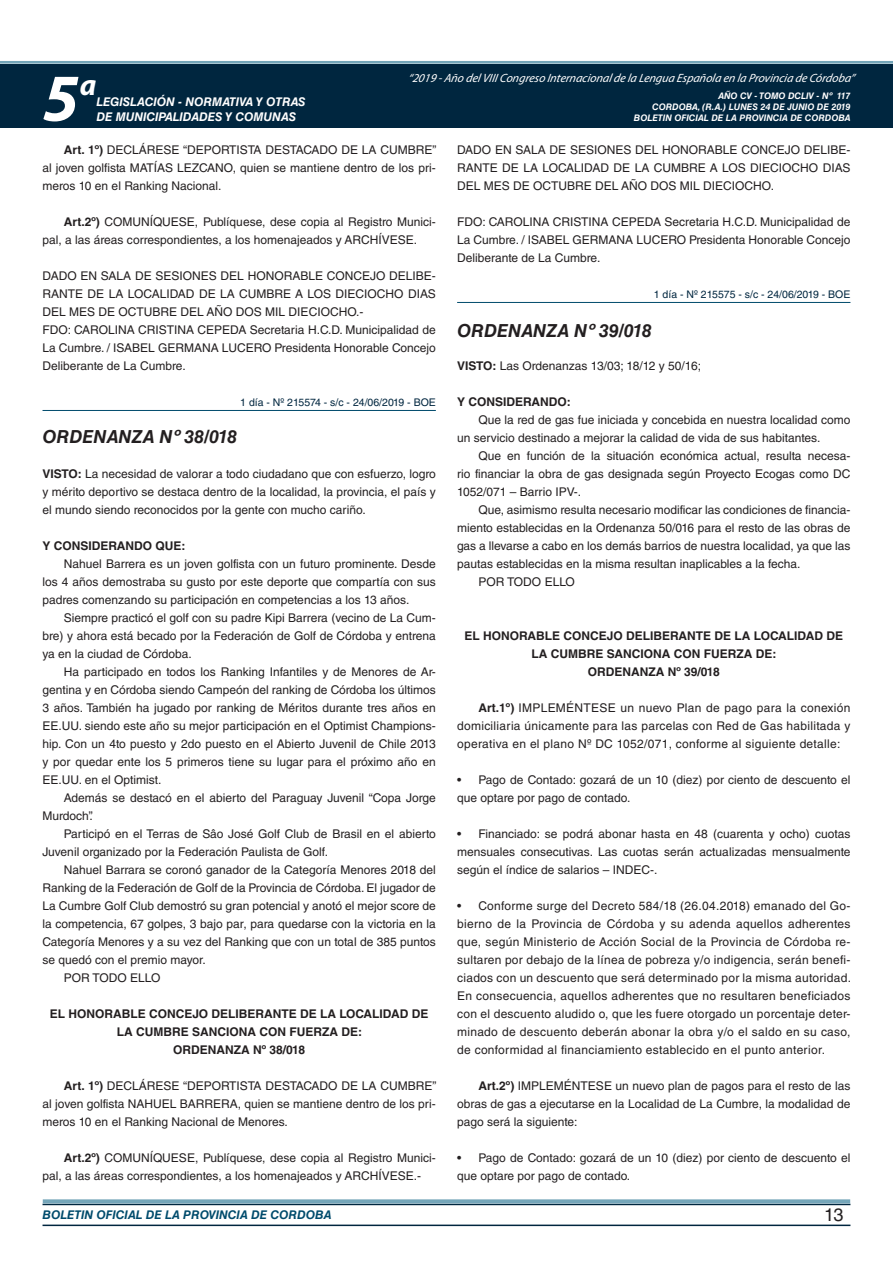
<style>
.page{position:relative;width:893px;height:1263px;background:#fff}
.page>*{position:absolute;margin:0;border:0;box-sizing:border-box;transform-origin:0 0}
.t1{font:italic 700 67.5px "Myriad Pro";color:#fff}
.t2{font:italic 700 30px "Myriad Pro";color:#fff}
.t3{font:italic 700 18px "Helvetica LT Std";color:#231f20}
.t4{font:18px "Helvetica LT Std";color:#231f20}
.t5{font:12px/18px "Helvetica LT Std";color:#231f20;text-align:justify}
.t6{font:700 12px/18px "Helvetica LT Std";color:#231f20;text-align:center}
.t7{font:italic 12px "Myriad Pro";color:#fff}
.t8{font:italic 700 12px "Helvetica LT Std";color:#fff}
.t9{font:italic 700 12px "Helvetica LT Std";color:#004b6c}
.t10{font:10.5px "Helvetica LT Std";color:#00263f}
.t11{font:italic 700 9px/10.8px "Helvetica LT Std";color:#fff;text-align:right}
.s1{font-weight:700}
</style>
<div class="page">
<div style="left:0;top:61px;width:893px;height:6px;background:#fff;opacity:.75"></div>
<div style="left:0;top:64px;width:893px;height:64px;background:#00263f"></div>
<hr style="left:43px;top:1224px;width:807px;height:2px;background:#00263f">
<div style="left:42px;top:1198px;width:809px;height:8px;background:#fff;opacity:.75"></div>
<hr style="left:43px;top:410px;width:393px;height:1px;background:#004b6c">
<hr style="left:457px;top:302px;width:393px;height:1px;background:#004b6c">
<h1 class="t1" style="left:43px;top:54px;width:38px">5</h1>
<h2 class="t2" style="left:80px;top:66px;width:18px">a</h2>
<p class="t8" style="left:96px;top:95px;width:211px">LEGISLACIÓN - NORMATIVA Y OTRAS</p>
<p class="t8" style="left:96px;top:109px;width:201px">DE MUNICIPALIDADES Y COMUNAS</p>
<p class="t7" style="left:408px;top:71px;width:448px">“2019 -Año delVIIICongreso Internacionalde la Lengua Esp añola en la Provincia de Córdoba”</p>
<p class="t11" style="left:634px;top:91px;width:218px">AÑO CV - TOMO DCLIV - Nº 117<br>CORDOBA, (R.A.) LUNES 24 DE JUNIO DE 2019<br>BOLETIN OFICIAL DE LA PROVINCIA DE CORDOBA</p>
<p class="t5" style="left:43px;top:141px;width:395px;text-indent:21px"><span class="s1">Art. 1º)</span> DECLÁRESE “DEPORTISTA DESTACADO DE LA CUMBRE” al joven golfista MATÍAS LEZCANO, quien se mantiene dentro de los pri&shy;meros 10 en el Ranking Nacional.</p>
<p class="t5" style="left:43px;top:213px;width:395px;text-indent:21px"><span class="s1">Art.2º)</span> COMUNÍQUESE, Publíquese, dese copia al Registro Munici&shy;pal, a las áreas correspondientes, a los homenajeados y ARCHÍVESE.</p>
<p class="t5" style="left:43px;top:267px;width:395px;text-align:left">DADO EN SALA DE SESIONES DEL HONORABLE CONCEJO DELIBE-RANTE DE LA LOCALIDAD DE LA CUMBRE A LOS DIECIOCHO DIAS DEL MES DE OCTUBRE DEL AÑO DOS MIL DIECIOCHO.-<br>FDO: CAROLINA CRISTINA CEPEDA Secretaria H.C.D. Municipalidad de La Cumbre. / ISABEL GERMANA LUCERO Presidenta Honorable Concejo Deliberante de La Cumbre.</p>
<p class="t10" style="left:240px;top:396px;width:197px">1 día - Nº 215574 - s/c - 24/06/2019 - BOE</p>
<h3 class="t3" style="left:43px;top:426px;width:196px">ORDENANZA Nº 38/018</h3>
<p class="t5" style="left:43px;top:465px;width:395px"><span class="s1">VISTO:</span> La necesidad de valorar a todo ciudadano que con esfuerzo, logro y mérito deportivo se destaca dentro de la localidad, la provincia, el país y el mundo siendo reconocidos por la gente con mucho cariño.</p>
<p class="t6" style="left:43px;top:536px;width:144px">Y CONSIDERANDO QUE:</p>
<p class="t5" style="left:43px;top:555px;width:395px;text-indent:21px">Nahuel Barrera es un joven golfista con un futuro prominente. Desde los 4 años demostraba su gusto por este deporte que compartía con sus padres comenzando su participación en competencias a los 13 años.</p>
<p class="t5" style="left:43px;top:609px;width:395px;text-indent:21px">Siempre practicó el golf con su padre Kipi Barrera (vecino de La Cum&shy;bre) y ahora está becado por la Federación de Golf de Córdoba y entrena ya en la ciudad de Córdoba.</p>
<p class="t5" style="left:43px;top:663px;width:395px;text-indent:21px">Ha participado en todos los Ranking Infantiles y de Menores de Ar&shy;gentina y en Córdoba siendo Campeón del ranking de Córdoba los últimos 3 años. También ha jugado por ranking de Méritos durante tres años en EE.UU. siendo este año su mejor participación en el Optimist Champions&shy;hip. Con un 4to puesto y 2do puesto en el Abierto Juvenil de Chile 2013 y por quedar ente los 5 primeros tiene su lugar para el próximo año en EE.UU. en el Optimist.</p>
<p class="t5" style="left:43px;top:789px;width:395px;text-indent:21px">Además se destacó en el abierto del Paraguay Juvenil “Copa Jorge<br>Murdoch”.</p>
<p class="t5" style="left:43px;top:825px;width:395px;text-indent:21px">Participó en el Terras de Sâo José Golf Club de Brasil en el abierto<br>Juvenil organizado por la Federación Paulista de Golf.</p>
<p class="t5" style="left:64px;top:861px;width:374px">Nahuel Barrara se coronó ganador de la Categoría Menores 2018 del</p>
<p class="t5" style="left:43px;top:879px;width:395px">Ranking de la Federación de Golf de la Provincia de Córdoba. El jugador de</p>
<p class="t5" style="left:43px;top:897px;width:395px">La Cumbre Golf Club demostró su gran potencial y anotó el mejor score de</p>
<p class="t5" style="left:43px;top:915px;width:395px">la competencia, 67 golpes, 3 bajo par, para quedarse con la victoria en la</p>
<p class="t5" style="left:43px;top:933px;width:395px">Categoría Menores y a su vez del Ranking que con un total de 385 puntos</p>
<p class="t5" style="left:43px;top:951px;width:165px">se quedó con el premio mayor.</p>
<p class="t5" style="left:64px;top:969px;width:98px">POR TODO ELLO</p>
<p class="t6" style="left:50px;top:1004px;width:380px">EL HONORABLE CONCEJO DELIBERANTE DE LA LOCALIDAD DE<br>LA CUMBRE SANCIONA CON FUERZA DE:<br>ORDENANZA Nº 38/018</p>
<p class="t5" style="left:43px;top:1077px;width:395px;text-indent:21px"><span class="s1">Art. 1º)</span> DECLÁRESE “DEPORTISTA DESTACADO DE LA CUMBRE” al joven golfista NAHUEL BARRERA, quien se mantiene dentro de los pri&shy;meros 10 en el Ranking Nacional de Menores.</p>
<p class="t5" style="left:43px;top:1149px;width:395px;text-indent:21px"><span class="s1">Art.2º)</span> COMUNÍQUESE, Publíquese, dese copia al Registro Munici&shy;pal, a las áreas correspondientes, a los homenajeados y ARCHÍVESE.-</p>
<p class="t5" style="left:457px;top:141px;width:395px">DADO EN SALA DE SESIONES DEL HONORABLE CONCEJO DELIBE-RANTE DE LA LOCALIDAD DE LA CUMBRE A LOS DIECIOCHO DIAS DEL MES DE OCTUBRE DEL AÑO DOS MIL DIECIOCHO.</p>
<p class="t5" style="left:457px;top:213px;width:395px">FDO: CAROLINA CRISTINA CEPEDA Secretaria H.C.D. Municipalidad de La Cumbre. / ISABEL GERMANA LUCERO Presidenta Honorable Concejo Deliberante de La Cumbre.</p>
<p class="t10" style="left:654px;top:288px;width:198px">1 día - Nº 215575 - s/c - 24/06/2019 - BOE</p>
<h3 class="t3" style="left:457px;top:319px;width:196px">ORDENANZA Nº 39/018</h3>
<p class="t5" style="left:457px;top:357px;width:245px"><span class="s1">VISTO:</span> Las Ordenanzas 13/03; 18/12 y 50/16;</p>
<p class="t6" style="left:457px;top:392px;width:115px">Y CONSIDERANDO:</p>
<p class="t5" style="left:457px;top:411px;width:395px;text-indent:21px">Que la red de gas fue iniciada y concebida en nuestra localidad como un servicio destinado a mejorar la calidad de vida de sus habitantes.</p>
<p class="t5" style="left:457px;top:447px;width:395px;text-indent:21px">Que en función de la situación económica actual, resulta necesa&shy;rio financiar la obra de gas designada según Proyecto Ecogas como DC 1052/071 – Barrio IPV-.</p>
<p class="t5" style="left:478px;top:501px;width:374px">Que, asimismo resulta necesario modificar las condiciones de financia-</p>
<p class="t5" style="left:457px;top:519px;width:395px">miento establecidas en la Ordenanza 50/016 para el resto de las obras de</p>
<p class="t5" style="left:457px;top:537px;width:395px">gas a llevarse a cabo en los demás barrios de nuestra localidad, ya que las</p>
<p class="t5" style="left:457px;top:555px;width:345px">pautas establecidas en la misma resultan inaplicables a la fecha.</p>
<p class="t5" style="left:478px;top:573px;width:98px">POR TODO ELLO</p>
<p class="t6" style="left:464px;top:626px;width:380px">EL HONORABLE CONCEJO DELIBERANTE DE LA LOCALIDAD DE<br>LA CUMBRE SANCIONA CON FUERZA DE:<br>ORDENANZA Nº 39/018</p>
<p class="t5" style="left:457px;top:699px;width:395px;text-indent:21px"><span class="s1">Art.1º)</span> IMPLEMÉNTESE un nuevo Plan de pago para la conexión domiciliaria únicamente para las parcelas con Red de Gas habilitada y operativa en el plano Nº DC 1052/071, conforme al siguiente detalle:</p>
<p class="t5" style="left:457px;top:771px;width:395px">• Pago de Contado: gozará de un 10 (diez) por ciento de descuento el que optare por pago de contado.</p>
<p class="t5" style="left:457px;top:825px;width:395px">• Financiado: se podrá abonar hasta en 48 (cuarenta y ocho) cuotas mensuales consecutivas. Las cuotas serán actualizadas mensualmente según el índice de salarios – INDEC-.</p>
<p class="t5" style="left:457px;top:897px;width:396px">• Conforme surge del Decreto 584/18 (26.04.2018) emanado del Go&shy;bierno de la Provincia de Córdoba y su adenda aquellos adherentes que, según Ministerio de Acción Social de la Provincia de Córdoba re&shy;sultaren por debajo de la línea de pobreza y/o indigencia, serán benefi&shy;ciados con un descuento que será determinado por la misma autoridad.<br>En consecuencia, aquellos adherentes que no resultaren beneficiados con el descuento aludido o, que les fuere otorgado un porcentaje deter&shy;minado de descuento deberán abonar la obra y/o el saldo en su caso, de conformidad al financiamiento establecido en el punto anterior.</p>
<p class="t5" style="left:457px;top:1077px;width:395px;text-indent:21px"><span class="s1">Art.2º)</span> IMPLEMÉNTESE un nuevo plan de pagos para el resto de las obras de gas a ejecutarse en la Localidad de La Cumbre, la modalidad de pago será la siguiente:</p>
<p class="t5" style="left:457px;top:1149px;width:395px">• Pago de Contado: gozará de un 10 (diez) por ciento de descuento el que optare por pago de contado.</p>
<p class="t9" style="left:43px;top:1208px;width:290px">BOLETIN OFICIAL DE LA PROVINCIA DE CORDOBA</p>
<h3 class="t4" style="left:824px;top:1204px;width:21px">13</h3>
</div>
